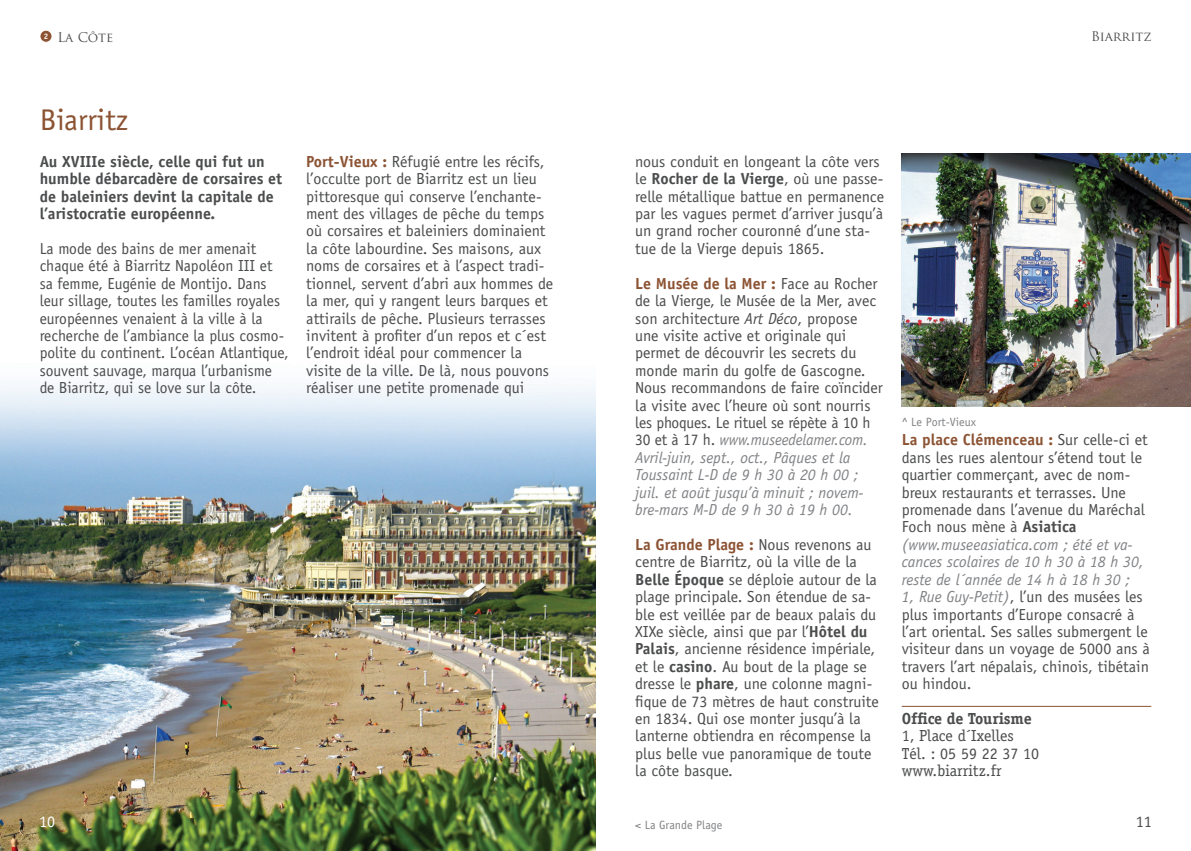
<style>
.page{position:relative;width:1191px;height:851px;background:#fff}
.page>*{position:absolute;margin:0;border:0;box-sizing:border-box;transform-origin:0 0}
.TITOLS{font:30px "Officina Sans Std";color:#8c5333}
.t1{font:16px/17.4px "Officina Sans Std";color:#4b4c4d}
.t2{font:700 16px/17.4px "Officina Sans Std";color:#4b4c4d}
.t3{font:16px "Officina Serif";color:#4b4c4d}
.t4{font:700 16px "Officina Serif";letter-spacing:-.01em;color:#4b4c4d}
.t5{font:16px "Officina Sans Std";color:#fff}
.t6{font:13px "Trajan Pro";color:#4b4c4d}
.t7{font:12px "Officina Sans Std";color:#808285}
.t8{font:700 8px "Officina Sans Std";color:#fff}
.s1{font-weight:700;color:#8c5333}
.s2{font-weight:700}
.s3{font-style:italic}
.s4{font-style:italic;color:#808285}
</style>
<div class="page">
<img style="left:0;top:386px;width:595px;height:464px">
<hr style="left:901px;top:706px;width:250px;height:1px;background:#8c5333">
<div style="left:40px;top:30px;width:12px;height:12px;background:#8c5333;border-radius:50%"></div>
<div style="left:40px;top:30px;width:12px;height:13px;border:1px solid #fff;border-radius:50%"></div>
<img style="left:901px;top:154px;width:290px;height:252px">
<p class="t8" style="left:44px;top:31px;width:6px">2</p>
<p class="t6" style="left:57px;top:29px;width:57px">La Côte</p>
<p class="t6" style="left:1091px;top:28px;width:62px">Biarritz</p>
<p class="TITOLS" style="left:40px;top:102px;width:90px">Biarritz</p>
<p class="t2" style="left:40px;top:152px;width:244px">Au XVIIIe siècle, celle qui fut un humble débarcadère de corsaires et de baleiniers devint la capitale de l’aristocratie européenne.</p>
<p class="t1" style="left:40px;top:240px;width:250px">La mode des bains de mer amenait chaque été à Biarritz Napoléon III et sa femme, Eugénie de Montijo. Dans leur sillage, toutes les familles royales européennes venaient à la ville à la recherche de l’ambiance la plus cosmo&shy;polite du continent. L’océan Atlantique, souvent sauvage, marqua l’urbanisme de Biarritz, qui se love sur la côte.</p>
<p class="t1" style="left:306px;top:153px;width:248px"><span class="s1">Port-Vieux :</span> Réfugié entre les récifs, l’occulte port de Biarritz est un lieu pittoresque qui conserve l’enchante&shy;ment des villages de pêche du temps où corsaires et baleiniers dominaient la côte labourdine. Ses maisons, aux noms de corsaires et à l’aspect tradi&shy;tionnel, servent d’abri aux hommes de la mer, qui y rangent leurs barques et attirails de pêche. Plusieurs terrasses invitent à profiter d’un repos et c´est l’endroit idéal pour commencer la visite de la ville. De là, nous pouvons réaliser une petite promenade qui</p>
<p class="t1" style="left:635px;top:153px;width:250px">nous conduit en longeant la côte vers le <span class="s2">Rocher de la Vierge</span>, où une passe&shy;relle métallique battue en permanence par les vagues permet d’arriver jusqu’à un grand rocher couronné d’une sta&shy;tue de la Vierge depuis 1865.</p>
<p class="t1" style="left:635px;top:274px;width:249px"><span class="s1">Le Musée de la Mer :</span> Face au Rocher de la Vierge, le Musée de la Mer, avec son architecture <span class="s3">Art Déco</span>, propose une visite active et originale qui permet de découvrir les secrets du monde marin du golfe de Gascogne.<br>Nous recommandons de faire coïncider la visite avec l’heure où sont nourris les phoques. Le rituel se répète à 10 h 30 et à 17 h. <span class="s4">www.museedelamer.com.<br>Avril-juin, sept., oct., Pâques et la Toussaint L-D de 9 h 30 à 20 h 00 ; juil. et août jusqu’à minuit ; novem&shy;bre-mars M-D de 9 h 30 à 19 h 00.</span></p>
<p class="t1" style="left:635px;top:535px;width:245px"><span class="s1">La Grande Plage :</span> Nous revenons au centre de Biarritz, où la ville de la <span class="s2">Belle Époque</span> se déploie autour de la plage principale. Son étendue de sa&shy;ble est veillée par de beaux palais du XIXe siècle, ainsi que par l’<span class="s2">Hôtel du Palais</span>, ancienne résidence impériale, et le <span class="s2">casino</span>. Au bout de la plage se dresse le <span class="s2">phare</span>, une colonne magni&shy;fique de 73 mètres de haut construite en 1834. Qui ose monter jusqu’à la lanterne obtiendra en récompense la plus belle vue panoramique de toute la côte basque.</p>
<p class="t7" style="left:901px;top:414px;width:76px">^ Le Port-Vieux</p>
<p class="t1" style="left:901px;top:431px;width:250px"><span class="s1">La place Clémenceau :</span> Sur celle-ci et dans les rues alentour s’étend tout le quartier commerçant, avec de nom&shy;breux restaurants et terrasses. Une promenade dans l’avenue du Maréchal Foch nous mène à <span class="s2">Asiatica </span><span class="s4">(www.museeasiatica.com ; été et va&shy;cances scolaires de 10 h 30 à 18 h 30, reste de l´année de 14 h à 18 h 30 ;<br>1, Rue Guy-Petit)</span>, l’un des musées les plus importants d’Europe consacré à l’art oriental. Ses salles submergent le visiteur dans un voyage de 5000 ans à travers l’art népalais, chinois, tibétain ou hindou.</p>
<p class="t4" style="left:901px;top:708px;width:131px">Office de Tourisme</p>
<p class="t3" style="left:901px;top:726px;width:113px">1, Place d´Ixelles</p>
<p class="t3" style="left:901px;top:744px;width:139px">Tél. : 05 59 22 37 10</p>
<p class="t3" style="left:901px;top:761px;width:101px">www.biarritz.fr</p>
<p class="t5" style="left:39px;top:811px;width:17px">10</p>
<p class="t7" style="left:635px;top:817px;width:89px">&lt; La Grande Plage</p>
<p class="t1" style="left:1135px;top:812px;width:17px">11</p>
</div>
